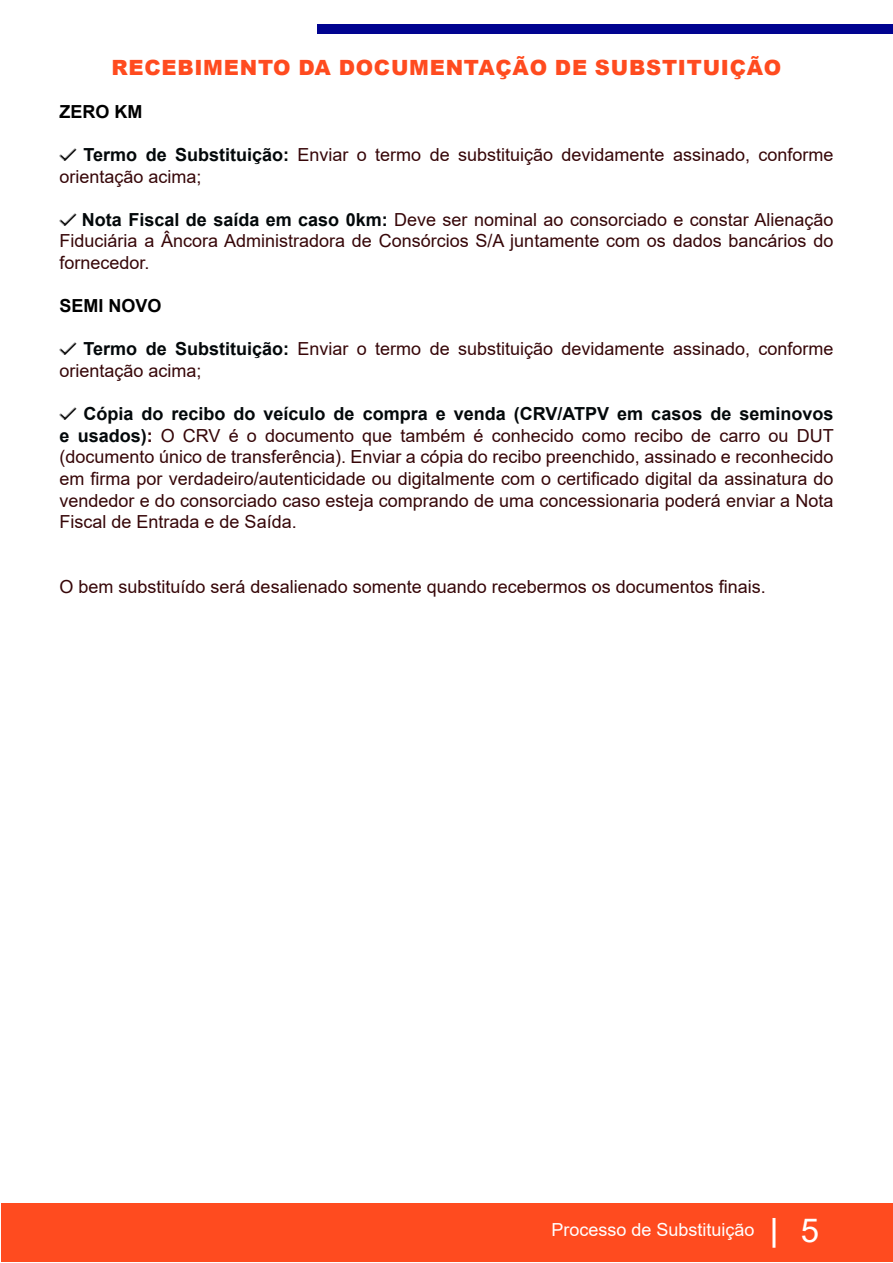
<style>
.page{position:relative;width:893px;height:1263px;background:#fff}
.page>*{position:absolute;margin:0;border:0;box-sizing:border-box;transform-origin:0 0}
.t1{font:33px "Arial";color:#fff}
.t2{font:900 21px "Arial";letter-spacing:.035em;color:#ff4b1f}
.t3{font:18px/21.6px "Arial";color:#360608}
.t4{font:18px "Arial";color:#fff}
.t5{font:700 18px "Arial";color:#000}
.s1{font-weight:700;color:#03080a}
.s2{font-weight:700}
</style>
<div class="page">
<div style="left:317px;top:24px;width:575px;height:10px;background:#000390"></div>
<div style="left:1px;top:1203px;width:891px;height:59px;background:#ff4b1f"></div>
<hr style="left:772px;top:1218px;width:3px;height:30px;background:#fff">
<p class="t2" style="left:111px;top:52px;width:672px">RECEBIMENTO DA DOCUMENTAÇÃO DE SUBSTITUIÇÃO</p>
<p class="t5" style="left:60px;top:99px;width:84px">ZERO KM</p>
<p class="t3" style="left:60px;top:144px;width:775px;text-indent:24px"><span class="s1">Termo de Substituição:</span> Enviar o termo de substituição devidamente assinado, conforme orientação acima;</p>
<p class="t3" style="left:60px;top:209px;width:775px;text-align:justify;text-indent:22px"><span class="s1">Nota Fiscal de saída em caso 0km:</span> Deve ser nominal ao consorciado e constar Alienação Fiduciária a Âncora Administradora de Consórcios S/A juntamente com os dados bancários do fornecedor.</p>
<p class="t5" style="left:60px;top:293px;width:104px">SEMI NOVO</p>
<p class="t3" style="left:60px;top:338px;width:775px;text-indent:24px"><span class="s1">Termo de Substituição:</span> Enviar o termo de substituição devidamente assinado, conforme orientação acima;</p>
<p class="t3" style="left:60px;top:403px;width:776px;text-align:justify;text-indent:24px"><span class="s1">Cópia do recibo do veículo de compra e venda (CRV/ATPV em casos de seminovos e usados)</span><span class="s2">:</span> O CRV é o documento que também é conhecido como recibo de carro ou DUT (documento único de transferência). Enviar a cópia do recibo preenchido, assinado e reconhecido em firma por verdadeiro/autenticidade ou digitalmente com o certificado digital da assinatura do vendedor e do consorciado caso esteja comprando de uma concessionaria poderá enviar a Nota Fiscal de Entrada e de Saída.</p>
<p class="t3" style="left:60px;top:576px;width:708px">O bem substituído será desalienado somente quando recebermos os documentos finais.</p>
<p class="t4" style="left:551px;top:1217px;width:205px">Processo de Substituição</p>
<h1 class="t1" style="left:801px;top:1208px;width:20px">5</h1>
</div>
